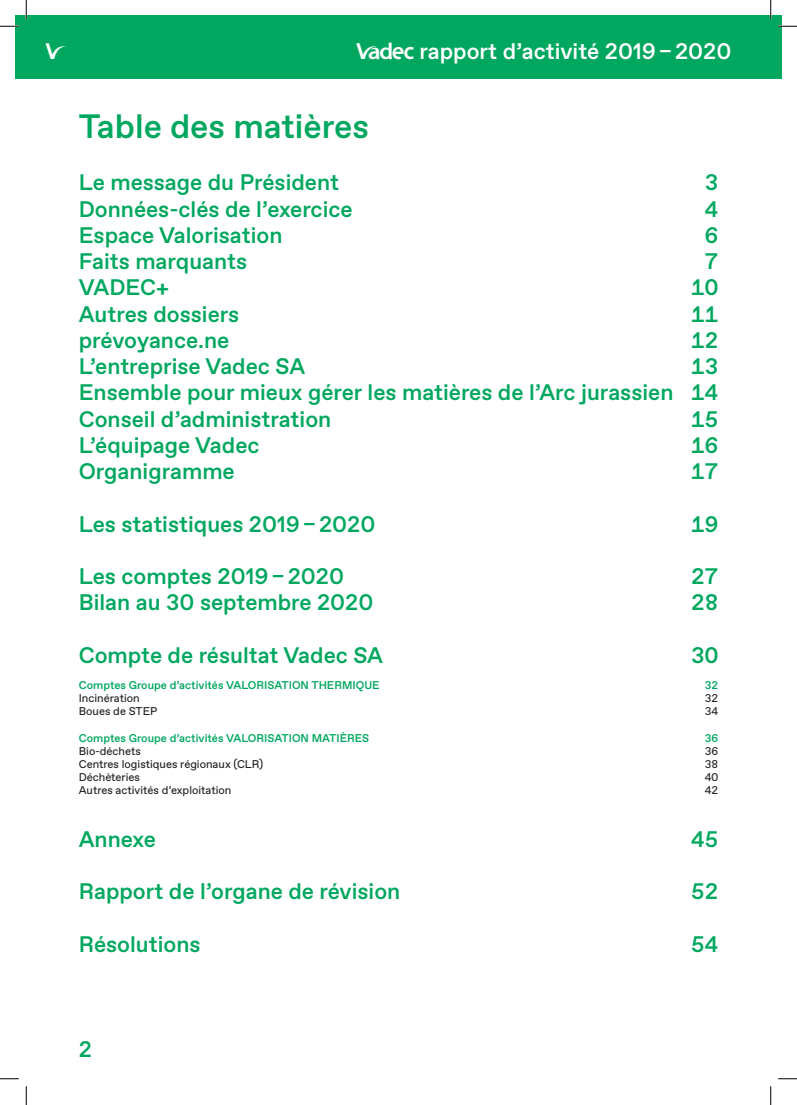
<style>
.page{position:relative;width:797px;height:1105px;background:#fff}
.page>*{position:absolute;margin:0;border:0;box-sizing:border-box;transform-origin:0 0}
.t1{font:500 33.75px "Favorit";color:#00a75f}
.t2{font:500 22.5px/26.2px "Favorit";color:#00a75f;text-align:justify}
.t3{font:500 22.5px "Favorit";color:#fff}
.t4{font:500 22.5px "Vadec";color:#fff}
.t5{font:11.25px "Favorit";color:#231f20}
.t6{font:500 11.25px "Favorit";color:#00a75f}
.s1{font-family:"Vadec"}
</style>
<div class="page">
<div style="left:16px;top:16px;width:754px;height:63px;background:#00a75f"></div>
<div style="left:770px;top:16px;width:11px;height:63px;background:#00a75f"></div>
<svg style="left:0;top:25px;width:19px;height:2px"></svg>
<svg style="left:778px;top:25px;width:19px;height:2px"></svg>
<svg style="left:0;top:1078px;width:19px;height:1px"></svg>
<svg style="left:778px;top:1078px;width:19px;height:1px"></svg>
<svg style="left:25px;top:0;width:2px;height:19px"></svg>
<svg style="left:25px;top:1086px;width:2px;height:19px"></svg>
<svg style="left:770px;top:0;width:1px;height:19px"></svg>
<svg style="left:770px;top:1086px;width:1px;height:19px"></svg>
<p class="t4" style="left:46px;top:39px;width:23px">b</p>
<p class="t3" style="left:356px;top:36px;width:376px"><span class="s1">e</span> rapport d’activité 2019 – 2020</p>
<h1 class="t1" style="left:79px;top:104px;width:292px">Table des matières</h1>
<p class="t2" style="left:79px;top:169px;width:262px">Le message du Président</p>
<p class="t2" style="left:704px;top:169px;width:15px">3</p>
<p class="t2" style="left:79px;top:195px;width:275px">Données-clés de l’exercice</p>
<p class="t2" style="left:704px;top:195px;width:15px">4</p>
<p class="t2" style="left:79px;top:222px;width:205px">Espace Valorisation</p>
<p class="t2" style="left:704px;top:222px;width:15px">6</p>
<p class="t2" style="left:79px;top:248px;width:170px">Faits marquants</p>
<p class="t2" style="left:704px;top:248px;width:15px">7</p>
<p class="t2" style="left:79px;top:274px;width:92px">VADEC+</p>
<p class="t2" style="left:691px;top:274px;width:29px">10</p>
<p class="t2" style="left:79px;top:300px;width:162px">Autres dossiers</p>
<p class="t2" style="left:691px;top:300px;width:29px">11</p>
<p class="t2" style="left:79px;top:327px;width:152px">prévoyance.ne</p>
<p class="t2" style="left:691px;top:327px;width:29px">12</p>
<p class="t2" style="left:79px;top:353px;width:228px">L’entreprise Vadec SA</p>
<p class="t2" style="left:79px;top:353px;width:641px;text-indent:612px">13<br>Ensemble pour mieux gérer les matières de l’Arc jurassien 14<br>Conseil d’administration</p>
<p class="t2" style="left:691px;top:405px;width:29px">15</p>
<p class="t2" style="left:79px;top:432px;width:182px">L’équipage Vadec</p>
<p class="t2" style="left:691px;top:432px;width:29px">16</p>
<p class="t2" style="left:79px;top:458px;width:157px">Organigramme</p>
<p class="t2" style="left:691px;top:458px;width:29px">17</p>
<p class="t2" style="left:79px;top:510px;width:298px">Les statistiques 2019 – 2020</p>
<p class="t2" style="left:691px;top:510px;width:29px">19</p>
<p class="t2" style="left:79px;top:563px;width:267px">Les comptes 2019 – 2020</p>
<p class="t2" style="left:691px;top:563px;width:29px">27</p>
<p class="t2" style="left:79px;top:589px;width:296px">Bilan au 30 septembre 2020</p>
<p class="t2" style="left:691px;top:589px;width:29px">28</p>
<p class="t2" style="left:79px;top:642px;width:306px">Compte de résultat Vadec SA</p>
<p class="t2" style="left:691px;top:642px;width:29px">30</p>
<p class="t6" style="left:79px;top:678px;width:302px">Comptes Groupe d’activités VALORISATION THERMIQUE</p>
<p class="t6" style="left:704px;top:678px;width:15px">32</p>
<p class="t5" style="left:79px;top:691px;width:62px">Incinération</p>
<p class="t5" style="left:704px;top:691px;width:15px">32</p>
<p class="t5" style="left:79px;top:704px;width:80px">Boues de STEP</p>
<p class="t5" style="left:704px;top:704px;width:15px">34</p>
<p class="t6" style="left:79px;top:730px;width:292px">Comptes Groupe d’activités VALORISATION MATIÈRES</p>
<p class="t6" style="left:704px;top:730px;width:15px">36</p>
<p class="t5" style="left:79px;top:743px;width:64px">Bio-déchets</p>
<p class="t5" style="left:704px;top:743px;width:15px">36</p>
<p class="t5" style="left:79px;top:756px;width:186px">Centres logistiques régionaux (CLR)</p>
<p class="t5" style="left:704px;top:756px;width:15px">38</p>
<p class="t5" style="left:79px;top:770px;width:63px">Déchèteries</p>
<p class="t5" style="left:704px;top:770px;width:15px">40</p>
<p class="t5" style="left:79px;top:783px;width:154px">Autres activités d’exploitation</p>
<p class="t5" style="left:704px;top:783px;width:15px">42</p>
<p class="t2" style="left:79px;top:825px;width:78px">Annexe</p>
<p class="t2" style="left:691px;top:825px;width:29px">45</p>
<p class="t2" style="left:79px;top:878px;width:323px">Rapport de l’organe de révision</p>
<p class="t2" style="left:691px;top:878px;width:29px">52</p>
<p class="t2" style="left:79px;top:930px;width:123px">Résolutions</p>
<p class="t2" style="left:691px;top:930px;width:29px">54</p>
<p class="t2" style="left:79px;top:1035px;width:15px">2</p>
</div>
